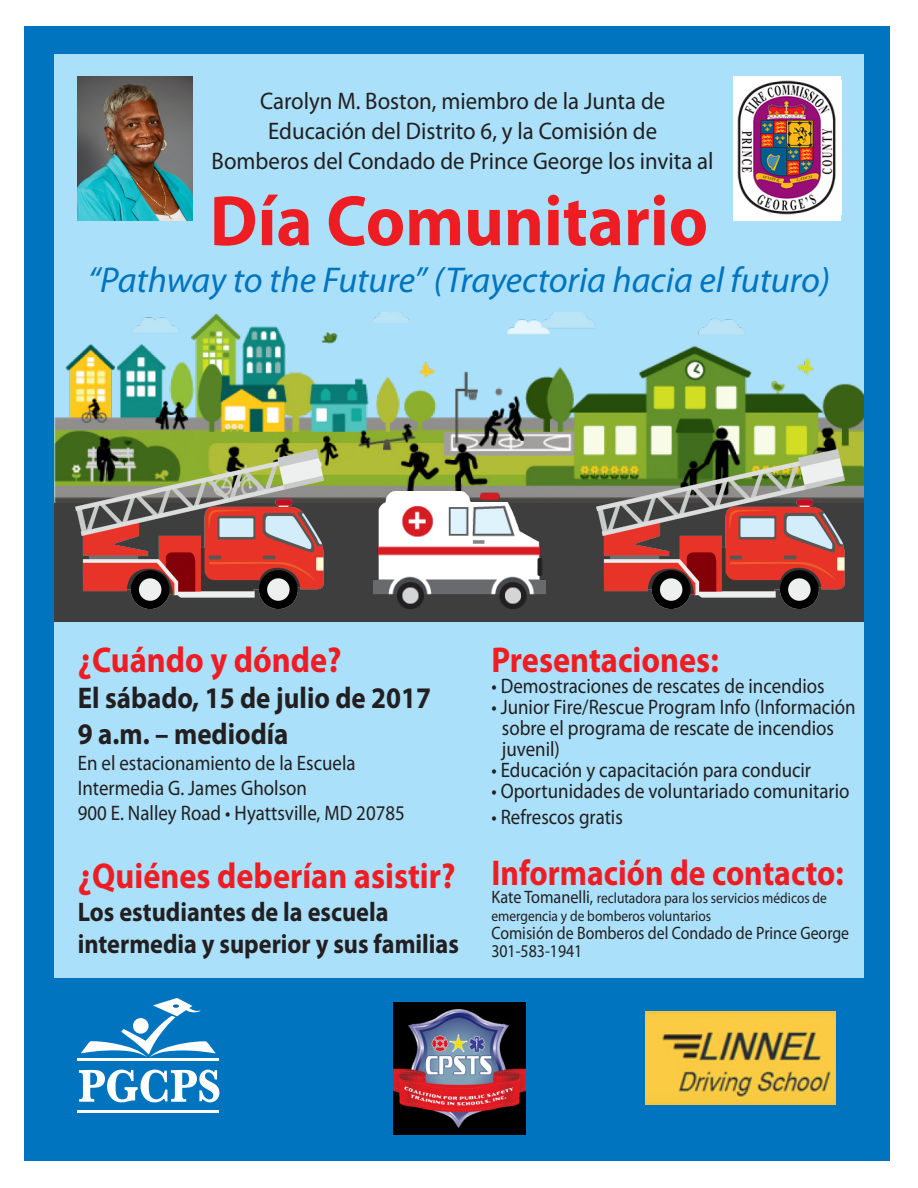
<style>
.page{position:relative;width:918px;height:1188px;background:#fff}
.page>*{position:absolute;margin:0;border:0;box-sizing:border-box;transform-origin:0 0}
.t1{font:700 72px "Myriad Pro";color:#ee1d23;scale:.95 1}
.t2{font:700 36px "Myriad Pro";color:#ee1d23;scale:.9 1}
.t3{font:italic 36px "Myriad Pro";color:#0074be}
.t4{font:700 36px "Myriad Pro";color:#ee1d23;scale:.88 1}
.t5{font:700 30px "Myriad Pro";color:#231f20;scale:.9 1}
.t6{font:700 27px/32.4px "Myriad Pro";color:#231f20;scale:.9 1}
.t7{font:24px/30px "Myriad Pro";color:#231f20;text-align:center;scale:.95 1}
.t8{font:21px/21px "Myriad Pro";color:#231f20;scale:.9 1}
.t9{font:18px "Myriad Pro";color:#231f20;scale:.88 1}
.t10{font:15px/18px "Myriad Pro";color:#231f20;scale:.9 1}
.s1{font-size:18px}
</style>
<div class="page">
<div style="left:25px;top:27px;width:865px;height:1134px;background:#0074be"></div>
<div style="left:54px;top:54px;width:810px;height:923px;background:#aae0f9"></div>
<img style="left:54px;top:313px;width:810px;height:190px">
<div style="left:54px;top:503px;width:809px;height:118px;background:#3e3e3f"></div>
<img style="left:78px;top:77px;width:114px;height:143px">
<div style="left:734px;top:76px;width:108px;height:144px;background:#fff"></div>
<img style="left:737px;top:81px;width:99px;height:133px">
<img style="left:394px;top:1003px;width:132px;height:132px">
<img style="left:646px;top:1012px;width:190px;height:93px">
<svg style="left:81px;top:998px;width:135px;height:60px"></svg>
<div style="left:133px;top:1018px;width:16px;height:16px;background:#fff;border-radius:50%"></div>
<svg style="left:79px;top:1070px;width:140px;height:32px"></svg>
<hr style="left:78px;top:1058px;width:141px;height:3px;background:#fff">
<hr style="left:78px;top:1110px;width:141px;height:3px;background:#fff">
<img style="left:373px;top:492px;width:172px;height:117px">
<img style="left:76px;top:449px;width:248px;height:160px">
<img style="left:596px;top:449px;width:249px;height:160px">
<p class="t7" style="left:212px;top:85px;width:530px">Carolyn M. Boston, miembro de la Junta de<br>Educación del Distrito 6, y la Comisión de<br>Bomberos del Condado de Prince George los invita al</p>
<p class="t1" style="left:210px;top:174px;width:526px">Día Comunitario</p>
<p class="t3" style="left:88px;top:257px;width:744px">“Pathway to the Future” (Trayectoria hacia el futuro)</p>
<p class="t2" style="left:78px;top:637px;width:295px">¿Cuándo y dónde?</p>
<p class="t5" style="left:78px;top:679px;width:394px">El sábado, 15 de julio de 2017</p>
<p class="t5" style="left:78px;top:715px;width:236px">9 a.m. – mediodía</p>
<p class="t8" style="left:78px;top:750px;width:310px;line-height:25.2px">En el estacionamiento de la Escuela<br>Intermedia G. James Gholson</p>
<p class="t8" style="left:78px;top:802px;width:365px">900 E. Nalley Road • Hyattsville, MD 20785</p>
<p class="t2" style="left:78px;top:853px;width:421px">¿Quiénes deberían asistir?</p>
<p class="t6" style="left:78px;top:895px;width:425px">Los estudiantes de la escuela intermedia y superior y sus familias</p>
<p class="t2" style="left:491px;top:637px;width:254px">Presentaciones:</p>
<p class="t8" style="left:491px;top:675px;width:372px">• Demostraciones de rescates de incendios</p>
<p class="t8" style="left:502px;top:696px;width:395px;text-indent:-10px">• Junior Fire/Rescue Program Info (Información sobre el programa de rescate de incendios juvenil)</p>
<p class="t8" style="left:491px;top:759px;width:357px">• Educación y capacitación para conducir</p>
<p class="t8" style="left:491px;top:780px;width:400px">• Oportunidades de voluntariado comunitario</p>
<p class="t8" style="left:491px;top:806px;width:148px">• Refrescos gratis</p>
<p class="t4" style="left:491px;top:849px;width:402px">Información de contacto:</p>
<p class="t10" style="left:491px;top:888px;width:374px"><span class="s1">Kate Tomanelli,</span> reclutadora para los servicios médicos de emergencia y de bomberos voluntarios</p>
<p class="t9" style="left:491px;top:922px;width:408px">Comisión de Bomberos del Condado de Prince George</p>
<p class="t9" style="left:491px;top:940px;width:105px">301-583-1941</p>
</div>
